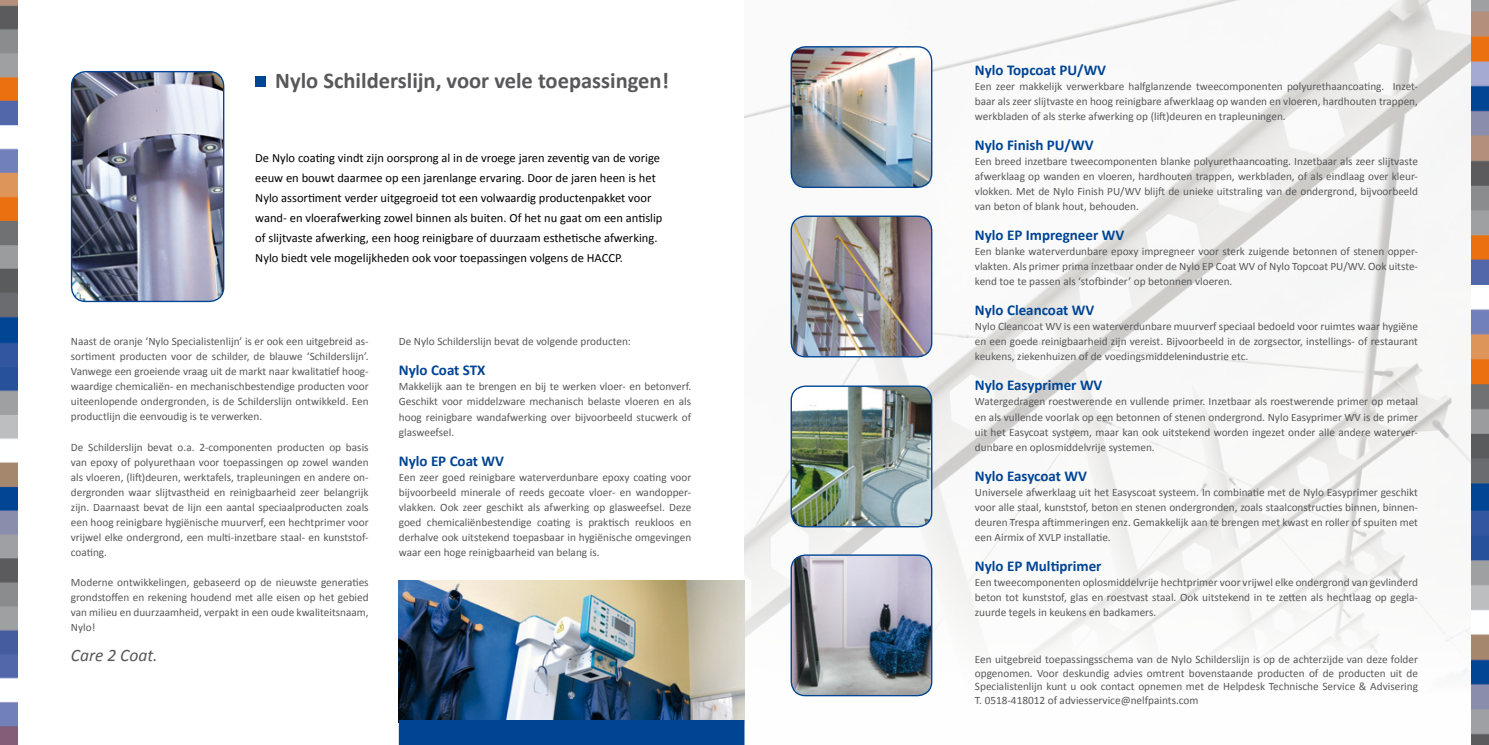
<style>
.page{position:relative;width:1489px;height:745px;background:#fff}
.page>*{position:absolute;margin:0;border:0;box-sizing:border-box;transform-origin:0 0}
.t1{font:700 22.5px "Calibri";color:#58585a}
.t2{font:italic 17.5px "Calibri";color:#58585a}
.t3{font:700 15px "Calibri";color:#004494}
.t4{font:12.5px/20px "Calibri";color:#000}
.t5{font:11.25px/15px "Calibri";color:#58585a;text-align:justify}
</style>
<div class="page">
<img style="left:744px;top:0;width:726px;height:744px">
<img style="left:0;top:0;width:18px;height:744px">
<img style="left:1470px;top:0;width:18px;height:744px">
<img style="left:791px;top:47px;width:140px;height:140px">
<div style="left:790px;top:46px;width:142px;height:142px;border:1px solid #004494;border-radius:14px"></div>
<img style="left:791px;top:386px;width:140px;height:140px">
<div style="left:790px;top:385px;width:142px;height:142px;border:1px solid #004494;border-radius:14px"></div>
<img style="left:72px;top:72px;width:152px;height:229px">
<div style="left:71px;top:71px;width:153px;height:231px;border:1px solid #004494;border-radius:14px"></div>
<img style="left:399px;top:580px;width:345px;height:139px">
<div style="left:255px;top:76px;width:11px;height:11px;background:#004494"></div>
<img style="left:791px;top:216px;width:140px;height:140px">
<div style="left:790px;top:215px;width:142px;height:142px;border:1px solid #004494;border-radius:14px"></div>
<img style="left:791px;top:554px;width:140px;height:141px">
<div style="left:790px;top:554px;width:142px;height:141px;border:1px solid #004494;border-radius:14px"></div>
<div style="left:399px;top:719px;width:345px;height:25px;background:#004494"></div>
<h1 class="t1" style="left:275px;top:66px;width:395px">Nylo Schilderslijn, voor vele toepassingen!</h1>
<p class="t4" style="left:255px;top:147px;width:409px">De Nylo coating vindt zijn oorsprong al in de vroege jaren zeventig van de vorige eeuw en bouwt daarmee op een jarenlange ervaring. Door de jaren heen is het Nylo assortiment verder uitgegroeid tot een volwaardig productenpakket voor wand- en vloerafwerking zowel binnen als buiten. Of het nu gaat om een antislip of slijtvaste afwerking, een hoog reinigbare of duurzaam esthetische afwerking.<br>Nylo biedt vele mogelijkheden ook voor toepassingen volgens de HACCP.</p>
<p class="t5" style="left:71px;top:334px;width:299px">Naast de oranje ‘Nylo Specialistenlijn’ is er ook een uitgebreid as&shy;sortiment producten voor de schilder, de blauwe ‘Schilderslijn’.<br>Vanwege een groeiende vraag uit de markt naar kwalitatief hoog&shy;waardige chemicaliën- en mechanischbestendige producten voor uiteenlopende ondergronden, is de Schilderslijn ontwikkeld. Een productlijn die eenvoudig is te verwerken.</p>
<p class="t5" style="left:71px;top:439px;width:299px">De Schilderslijn bevat o.a. 2-componenten producten op basis van epoxy of polyurethaan voor toepassingen op zowel wanden als vloeren, (lift)deuren, werktafels, trapleuningen en andere on&shy;dergronden waar slijtvastheid en reinigbaarheid zeer belangrijk zijn. Daarnaast bevat de lijn een aantal speciaalproducten zoals een hoog reinigbare hygiënische muurverf, een hechtprimer voor vrijwel elke ondergrond, een multi-inzetbare staal- en kunststof&shy;coating.</p>
<p class="t5" style="left:71px;top:574px;width:299px">Moderne ontwikkelingen, gebaseerd op de nieuwste generaties grondstoffen en rekening houdend met alle eisen op het gebied van milieu en duurzaamheid, verpakt in een oude kwaliteitsnaam, Nylo!</p>
<h2 class="t2" style="left:71px;top:642px;width:88px">Care 2 Coat.</h2>
<p class="t5" style="left:399px;top:334px;width:234px">De Nylo Schilderslijn bevat de volgende producten:</p>
<h3 class="t3" style="left:399px;top:360px;width:88px">Nylo Coat STX</h3>
<p class="t5" style="left:399px;top:379px;width:294px">Makkelijk aan te brengen en bij te werken vloer- en betonverf.<br>Geschikt voor middelzware mechanisch belaste vloeren en als hoog reinigbare wandafwerking over bijvoorbeeld stucwerk of glasweefsel.</p>
<h3 class="t3" style="left:399px;top:450px;width:107px">Nylo EP Coat WV</h3>
<p class="t5" style="left:399px;top:469px;width:294px">Een zeer goed reinigbare waterverdunbare epoxy coating voor bijvoorbeeld minerale of reeds gecoate vloer- en wandopper&shy;vlakken. Ook zeer geschikt als afwerking op glasweefsel. Deze goed chemicaliënbestendige coating is praktisch reukloos en derhalve ook uitstekend toepasbaar in hygiënische omgevingen waar een hoge reinigbaarheid van belang is.</p>
<h3 class="t3" style="left:974px;top:60px;width:133px">Nylo Topcoat PU/WV</h3>
<p class="t5" style="left:974px;top:79px;width:444px">Een zeer makkelijk verwerkbare halfglanzende tweecomponenten polyurethaancoating. Inzet&shy;baar als zeer slijtvaste en hoog reinigbare afwerklaag op wanden en vloeren, hardhouten trappen, werkbladen of als sterke afwerking op (lift)deuren en trapleuningen.</p>
<h3 class="t3" style="left:974px;top:135px;width:120px">Nylo Finish PU/WV</h3>
<p class="t5" style="left:974px;top:154px;width:444px">Een breed inzetbare tweecomponenten blanke polyurethaancoating. Inzetbaar als zeer slijtvaste afwerklaag op wanden en vloeren, hardhouten trappen, werkbladen, of als eindlaag over kleur&shy;vlokken. Met de Nylo Finish PU/WV blijft de unieke uitstraling van de ondergrond, bijvoorbeeld van beton of blank hout, behouden.</p>
<h3 class="t3" style="left:974px;top:225px;width:151px">Nylo EP Impregneer WV</h3>
<p class="t5" style="left:974px;top:244px;width:444px">Een blanke waterverdunbare epoxy impregneer voor sterk zuigende betonnen of stenen opper&shy;vlakten. Als primer prima inzetbaar onder de Nylo EP Coat WV of Nylo Topcoat PU/WV. Ook uitste&shy;kend toe te passen als ‘stofbinder’ op betonnen vloeren.</p>
<h3 class="t3" style="left:974px;top:300px;width:121px">Nylo Cleancoat WV</h3>
<p class="t5" style="left:974px;top:319px;width:444px">Nylo Cleancoat WV is een waterverdunbare muurverf speciaal bedoeld voor ruimtes waar hygiëne en een goede reinigbaarheid zijn vereist. Bijvoorbeeld in de zorgsector, instellings- of restaurant keukens, ziekenhuizen of de voedingsmiddelenindustrie etc.</p>
<h3 class="t3" style="left:974px;top:375px;width:129px">Nylo Easyprimer WV</h3>
<p class="t5" style="left:974px;top:394px;width:444px">Watergedragen roestwerende en vullende primer. Inzetbaar als roestwerende primer op metaal en als vullende voorlak op een betonnen of stenen ondergrond. Nylo Easyprimer WV is de primer uit het Easycoat systeem, maar kan ook uitstekend worden ingezet onder alle andere waterver&shy;dunbare en oplosmiddelvrije systemen.</p>
<h3 class="t3" style="left:974px;top:465px;width:113px">Nylo Easycoat WV</h3>
<p class="t5" style="left:974px;top:484px;width:444px">Universele afwerklaag uit het Easyscoat systeem. In combinatie met de Nylo Easyprimer geschikt voor alle staal, kunststof, beton en stenen ondergronden, zoals staalconstructies binnen, binnen&shy;deuren Trespa aftimmeringen enz. Gemakkelijk aan te brengen met kwast en roller of spuiten met een Airmix of XVLP installatie.</p>
<h3 class="t3" style="left:974px;top:555px;width:128px">Nylo EP Multiprimer</h3>
<p class="t5" style="left:974px;top:574px;width:444px">Een tweecomponenten oplosmiddelvrije hechtprimer voor vrijwel elke ondergrond van gevlinderd beton tot kunststof, glas en roestvast staal. Ook uitstekend in te zetten als hechtlaag op gegla&shy;zuurde tegels in keukens en badkamers.</p>
<p class="t5" style="left:974px;top:651px;width:444px;line-height:13.8px">Een uitgebreid toepassingsschema van de Nylo Schilderslijn is op de achterzijde van deze folder opgenomen. Voor deskundig advies omtrent bovenstaande producten of de producten uit de Specialistenlijn kunt u ook contact opnemen met de Helpdesk Technische Service &amp; Advisering T. 0518-418012 of adviesservice@nelfpaints.com</p>
</div>
